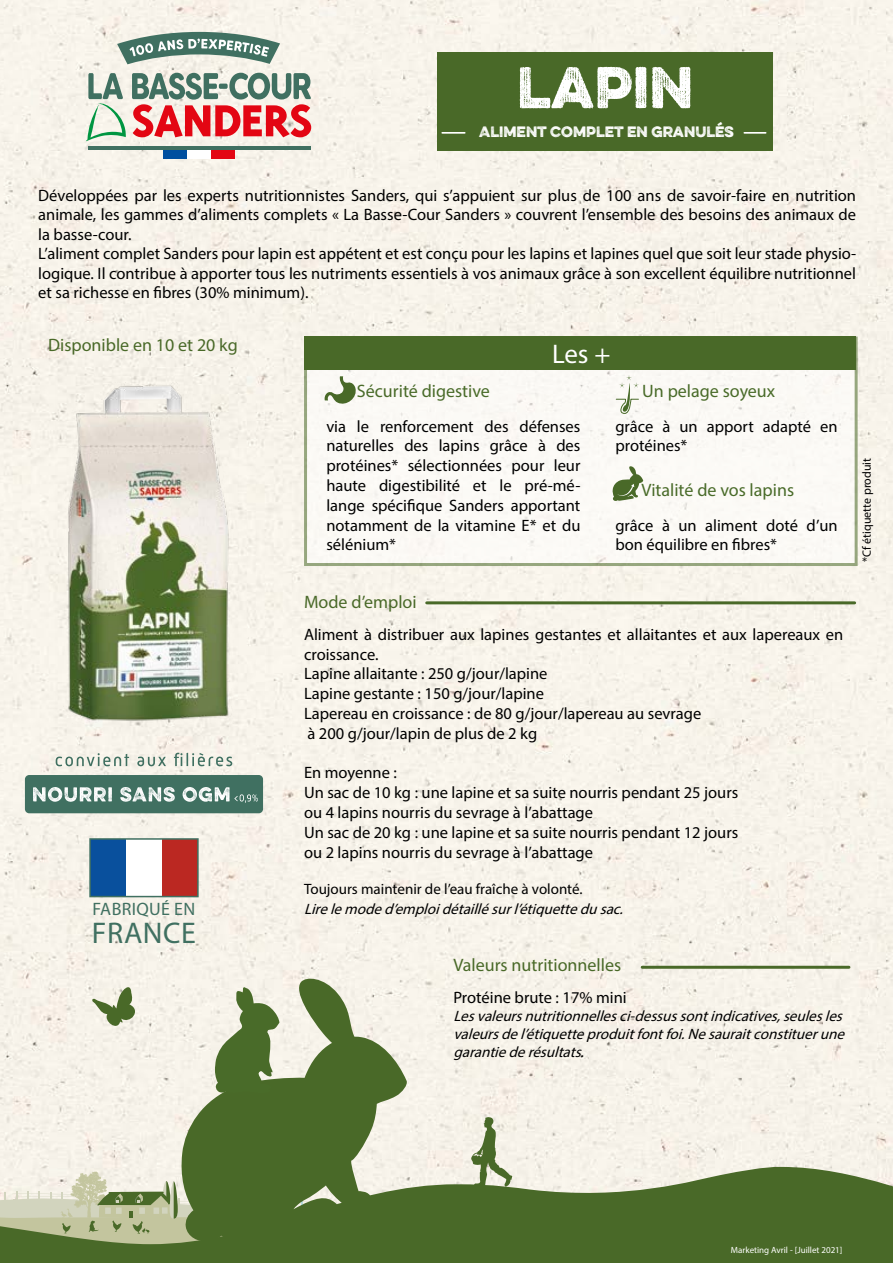
<style>
.page{position:relative;width:893px;height:1263px;background:#fff}
.page>*{position:absolute;margin:0;border:0;box-sizing:border-box;transform-origin:0 0}
.t1{font:52.5px "Eveleth";color:#fff}
.t2{font:30px "Myriad Pro";letter-spacing:.02em;color:#407061}
.t3{font:27px "Myriad Pro";color:#fff}
.t4{font:18px "Myriad Pro";color:#496928}
.t5{font:18px "Myriad Pro";color:#496b29}
.t6{font:18px "Myriad Pro";letter-spacing:.02em;color:#407061}
.t7{font:16.5px/19.8px "Myriad Pro";color:#000}
.t8{font:italic 15px/18px "Myriad Pro";color:#000}
.t9{font:15px "Myriad Pro";color:#000}
.t10{font:13.5px "Eveleth";color:#fff}
.t11{font:12px "Myriad Pro";color:#000}
.t12{font:9px "Myriad Pro";color:#fff}
.s1{color:#496928}
</style>
<div class="page">
<div style="left:0;top:0;width:893px;height:1167px;background:#f7f3ea"></div>
<div style="left:163px;top:150px;width:24px;height:9px;background:#004f9f"></div>
<div style="left:187px;top:150px;width:24px;height:9px;background:#fff"></div>
<div style="left:211px;top:150px;width:24px;height:9px;background:#e30613"></div>
<hr style="left:88px;top:146px;width:222px;height:4px;background:#407061">
<svg style="left:86px;top:73px;width:225px;height:68px;background:#c7a099"></svg>
<svg style="left:117px;top:32px;width:163px;height:32px;background:#94ada1"></svg>
<div style="left:437px;top:52px;width:336px;height:98px;background:#496928"></div>
<div style="left:304px;top:337px;width:554px;height:229px;background:#fbf9f5"></div>
<svg style="left:325px;top:376px;width:31px;height:29px"></svg>
<hr style="left:427px;top:601px;width:428px;height:3px;background:#496928">
<hr style="left:642px;top:966px;width:207px;height:3px;background:#496928">
<div style="left:90px;top:839px;width:36px;height:57px;background:#09509d"></div>
<div style="left:126px;top:839px;width:36px;height:57px;background:#fff"></div>
<div style="left:162px;top:839px;width:36px;height:57px;background:#bb2822"></div>
<div style="left:89px;top:838px;width:110px;height:59px;border:2px solid #407061"></div>
<svg style="left:0;top:1167px;width:893px;height:96px;background:#728954"></svg>
<svg style="left:471px;top:1117px;width:41px;height:70px;background:#b8c1a4"></svg>
<svg style="left:91px;top:985px;width:51px;height:47px;background:#bfc6ac"></svg>
<div style="left:25px;top:775px;width:238px;height:38px;background:#407061;border-radius:4px"></div>
<svg style="left:33px;top:787px;width:79px;height:15px"></svg>
<svg style="left:120px;top:787px;width:55px;height:15px"></svg>
<svg style="left:183px;top:787px;width:75px;height:16px"></svg>
<svg style="left:56px;top:753px;width:73px;height:13px"></svg>
<svg style="left:137px;top:756px;width:29px;height:10px"></svg>
<svg style="left:174px;top:753px;width:58px;height:13px"></svg>
<img style="left:56px;top:373px;width:182px;height:361px">
<div style="left:304px;top:336px;width:551px;height:34px;background:#496928"></div>
<hr style="left:442px;top:132px;width:23px;height:2px;background:#fff">
<hr style="left:744px;top:132px;width:22px;height:2px;background:#fff">
<svg style="left:180px;top:976px;width:228px;height:267px;background:#84986a"></svg>
<svg style="left:612px;top:466px;width:31px;height:35px"></svg>
<svg style="left:214px;top:987px;width:65px;height:106px;background:#899d70"></svg>
<svg style="left:616px;top:375px;width:23px;height:39px"></svg>
<h1 class="t1" style="left:517px;top:47px;width:178px">LAPIN</h1>
<p class="t10" style="left:479px;top:122px;width:256px">ALIMENT COMPLET EN GRANULÉS</p>
<p class="t7" style="left:38px;top:185px;width:819px">Développées par les experts nutritionnistes Sanders, qui s’appuient sur plus de 100 ans de savoir-faire en nutrition animale, les gammes d’aliments complets « La Basse-Cour Sanders » couvrent l’ensemble des besoins des animaux de la basse-cour.<br>L’aliment complet Sanders pour lapin est appétent et est conçu pour les lapins et lapines quel que soit leur stade physio&shy;logique. Il contribue à apporter tous les nutriments essentiels à vos animaux grâce à son excellent équilibre nutritionnel et sa richesse en fibres (30% minimum).</p>
<p class="t4" style="left:48px;top:334px;width:191px">Disponible en 10 et 20 kg</p>
<p class="t6" style="left:93px;top:898px;width:104px">FABRIQUÉ EN</p>
<h2 class="t2" style="left:92px;top:915px;width:106px">FRANCE</h2>
<h3 class="t3" style="left:552px;top:337px;width:60px">Les +</h3>
<p class="t5" style="left:357px;top:380px;width:135px">Séc<span class="s1">u</span>rité digestive</p>
<p class="t7" style="left:326px;top:416px;width:256px;text-align:justify">via le renforcement des défenses naturelles des lapins grâce à des protéines* sélectionnées pour leur haute digestibilité et le pré-mé&shy;lange spécifique Sanders apportant notamment de la vitamine E* et du sélénium*</p>
<p class="t5" style="left:642px;top:380px;width:134px">Un pelage soyeux</p>
<p class="t7" style="left:615px;top:416px;width:224px">grâce à un apport adapté en protéines*</p>
<p class="t5" style="left:642px;top:479px;width:154px">Vitalité de vos lapins</p>
<p class="t7" style="left:615px;top:515px;width:224px">grâce à un aliment doté d’un bon équilibre en fibres*</p>
<p class="t4" style="left:304px;top:591px;width:114px">Mode d’emploi</p>
<p class="t7" style="left:304px;top:624px;width:541px">Aliment à distribuer aux lapines gestantes et allaitantes et aux lapereaux en croissance.<br>Lapine allaitante : 250 g/jour/lapine<br>Lapine gestante : 150 g/jour/lapine<br>Lapereau en croissance : de 80 g/jour/lapereau au sevrage<br>à 200 g/jour/lapin de plus de 2 kg</p>
<p class="t7" style="left:304px;top:763px;width:436px">En moyenne :<br>Un sac de 10 kg : une lapine et sa suite nourris pendant 25 jours ou 4 lapins nourris du sevrage à l’abattage<br>Un sac de 20 kg : une lapine et sa suite nourris pendant 12 jours ou 2 lapins nourris du sevrage à l’abattage</p>
<p class="t9" style="left:304px;top:880px;width:280px">Toujours maintenir de l’eau fraîche à volonté.</p>
<p class="t8" style="left:304px;top:899px;width:325px">Lirelemoded’emploidétaillésurl’étiquettedusac.</p>
<p class="t4" style="left:453px;top:954px;width:169px">Valeurs nutritionnelles</p>
<p class="t7" style="left:453px;top:987px;width:175px">Protéine brute : 17% mini</p>
<p class="t8" style="left:453px;top:1006px;width:397px">Lesvaleursnutritionnellesci-dessussontindicatives,seulesles valeursdel’étiquetteproduitfontfoi.Nesauraitconstituerune garantiederésultats.</p>
<p class="t11" style="left:859px;top:562px;width:105px;rotate:-90deg">*Cf étiquette produit</p>
<p class="t12" style="left:731px;top:1244px;width:113px">Marketing Avril - [Juillet 2021]</p>
</div>
